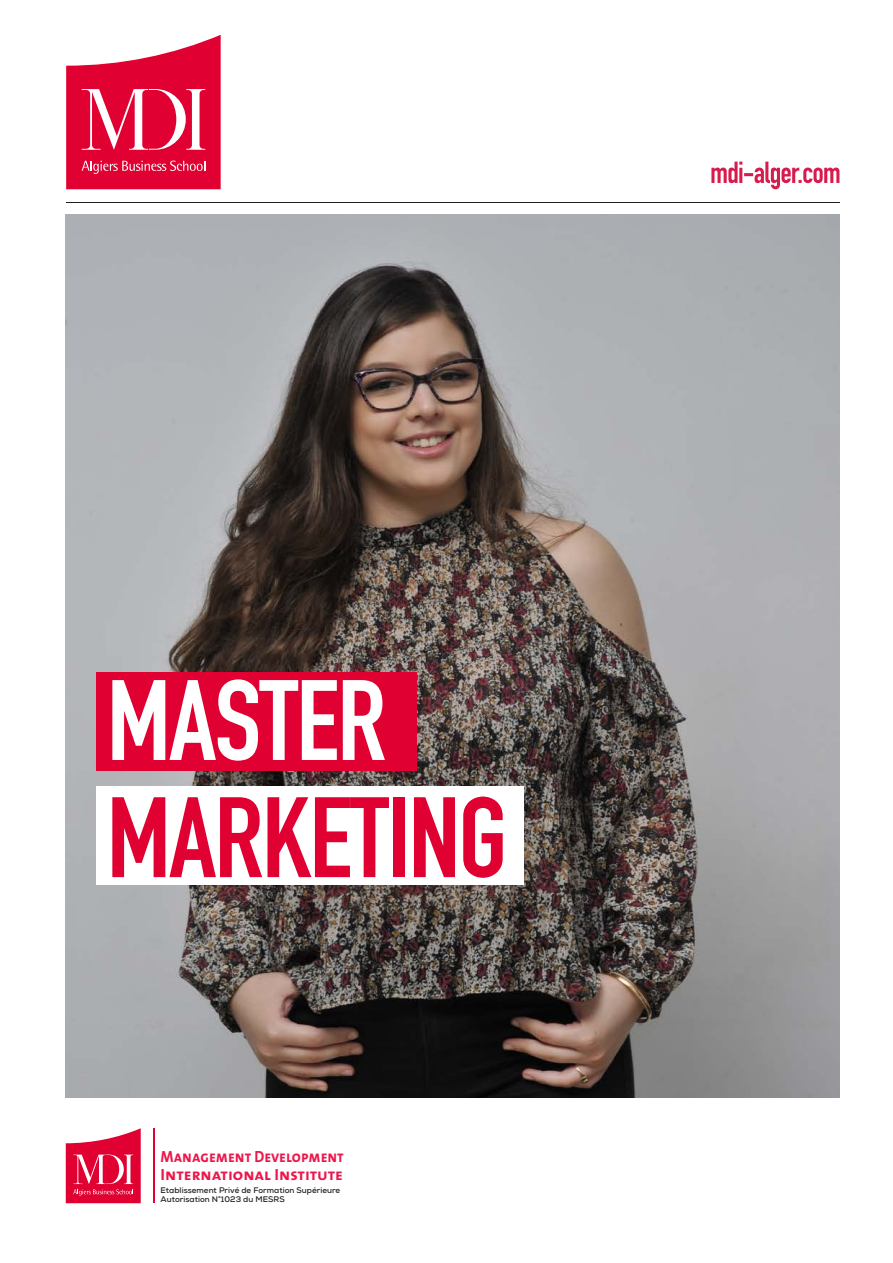
<style>
.page{position:relative;width:893px;height:1263px;background:#fff}
.page>*{position:absolute;margin:0;border:0;box-sizing:border-box;transform-origin:0 0}
.t1{font:700 112.2px "DIN Condensed";letter-spacing:-.015em;color:#e00031}
.t2{font:700 112.2px "DIN Condensed";letter-spacing:-.015em;color:#fff}
.t3{font:16.2px/17.9px "The Sans Bold Caps";color:#ed164b;scale:.92 1}
.t4{font:700 8.1px/9.8px "Nexa";letter-spacing:.005em;color:#231f20}
</style>
<div class="page">
<img style="left:66px;top:215px;width:774px;height:882px">
<svg style="left:66px;top:35px;width:155px;height:154px"></svg>
<svg style="left:66px;top:1128px;width:75px;height:75px"></svg>
<hr style="left:153px;top:1128px;width:1px;height:75px;background:#e00031">
<hr style="left:66px;top:202px;width:773px;height:1px;background:#231f20">
<svg style="left:711px;top:162px;width:128px;height:27px"></svg>
<div style="left:96px;top:672px;width:321px;height:98px;background:#e00031"></div>
<div style="left:96px;top:786px;width:427px;height:99px;background:#fff"></div>
<h1 class="t2" style="left:107px;top:655px;width:281px">MASTER</h1>
<h1 class="t1" style="left:107px;top:772px;width:402px">MARKETING</h1>
<h2 class="t3" style="left:161px;top:1147px;width:201px">Management Development<br>International Institute</h2>
<p class="t4" style="left:161px;top:1185px;width:181px">Etablissement Privé de Formation Supérieure<br>Autorisation N°1023 du MESRS</p>
</div>
